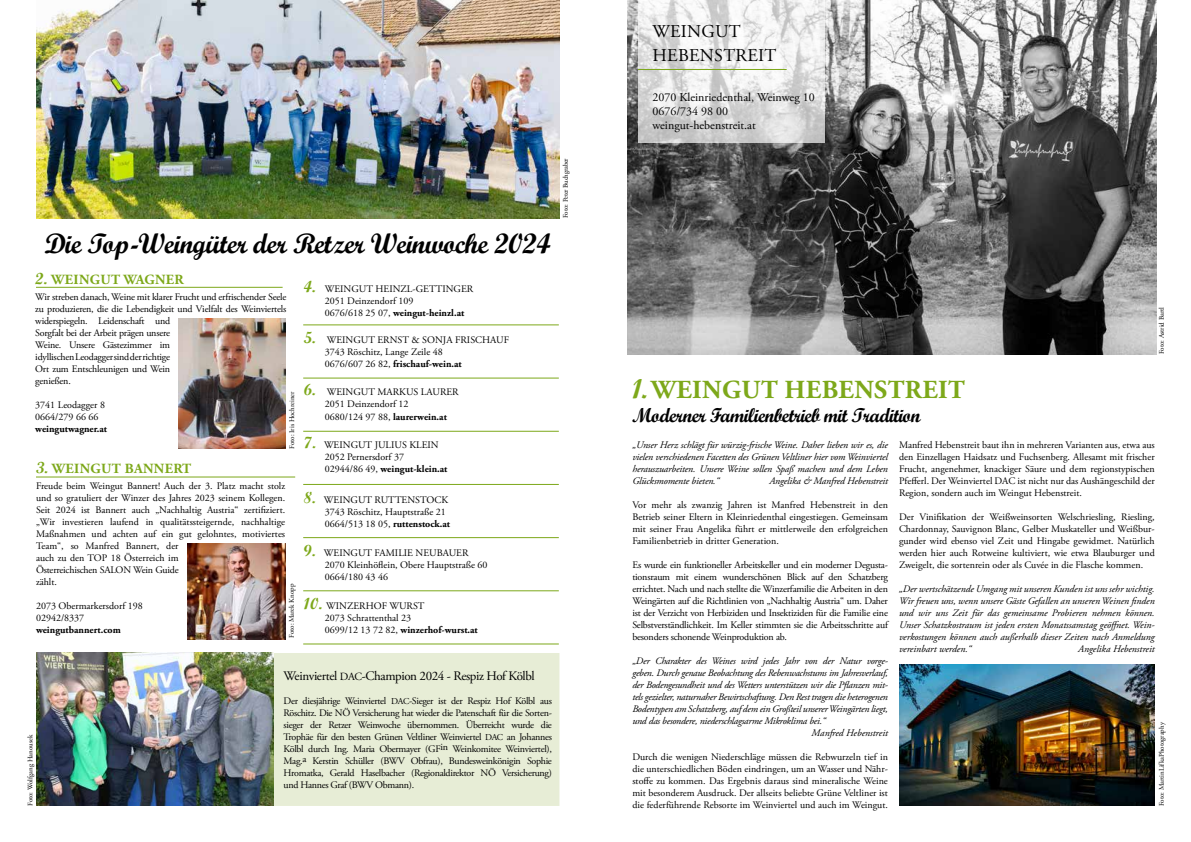
<style>
.page{position:relative;width:1191px;height:842px;background:#fff}
.page>*{position:absolute;margin:0;border:0;box-sizing:border-box;transform-origin:0 0}
.t1{font:28px "Script MT Bold";letter-spacing:-.02em;color:#000}
.t2{font:700 26px "Adobe Garamond Pro";letter-spacing:.015em;color:#7da81a}
.t3{font:20px "Script MT Bold";letter-spacing:-.03em;color:#000}
.t4{font:18px/24px "Adobe Garamond Pro";letter-spacing:.015em;color:#000}
.t5{font:700 14px "Adobe Garamond Pro";letter-spacing:.025em;color:#7da81a}
.t6{font:13px "Adobe Garamond Pro";letter-spacing:-.03em;color:#000}
.t7{font:12px/14px "Adobe Garamond Pro";color:#000}
.t8{font:10px/12px "Adobe Garamond Pro";color:#000}
.t9{font:italic 10px/12px "Adobe Garamond Pro";letter-spacing:-.02em;color:#000;text-align:justify}
.t10{font:10px/12px "Adobe Garamond Pro";letter-spacing:-.02em;color:#000}
.t11{font:italic 10px "Adobe Garamond Pro";color:#000}
.t12{font:700 10px "Adobe Garamond Pro";color:#000}
.t13{font:7px "Adobe Garamond Pro";color:#000}
.t14{font:7px "Adobe Garamond Pro";letter-spacing:-.02em;color:#000}
.s1{font-family:"Script MT Bold";font-weight:400;font-size:16px}
.s2{font-family:"Script MT Bold";font-size:16px;color:#7da81a}
.s3{font-weight:700}
.s4{font-size:11px}
.s5{font-size:9px}
.s6{font-family:"Script MT Bold";font-weight:400;font-size:27px}
</style>
<div class="page">
<img style="left:36px;top:0;width:523px;height:218px">
<div style="left:273px;top:653px;width:286px;height:153px;background:#e7edd6"></div>
<hr style="left:36px;top:477px;width:259px;height:1px;background:#7da81a">
<hr style="left:303px;top:325px;width:256px;height:1px;background:#7da81a">
<hr style="left:303px;top:378px;width:256px;height:1px;background:#7da81a">
<hr style="left:303px;top:431px;width:256px;height:1px;background:#7da81a">
<hr style="left:303px;top:484px;width:256px;height:1px;background:#7da81a">
<hr style="left:303px;top:537px;width:256px;height:1px;background:#7da81a">
<hr style="left:303px;top:590px;width:256px;height:1px;background:#7da81a">
<img style="left:179px;top:318px;width:106px;height:131px">
<img style="left:36px;top:653px;width:237px;height:153px">
<hr style="left:36px;top:287px;width:247px;height:1px;background:#7da81a">
<img style="left:187px;top:544px;width:98px;height:95px">
<hr style="left:303px;top:644px;width:256px;height:1px;background:#7da81a">
<img style="left:627px;top:0;width:529px;height:354px">
<svg style="left:638px;top:0;width:186px;height:142px"></svg>
<hr style="left:638px;top:69px;width:148px;height:1px;background:#7da81a">
<img style="left:899px;top:664px;width:256px;height:142px">
<h1 class="t1" style="left:44px;top:226px;width:508px">Die Top-Weingüter der Retzer Weinwoche 2024</h1>
<h3 class="t5" style="left:35px;top:271px;width:150px"><span class="s1">2.</span> WEINGUT WAGNER</h3>
<p class="t10" style="left:35px;top:291px;width:253px">Wir streben danach, Weine mit klarer Frucht und erfrischender Seele zu produzieren, die die Lebendigkeit und Vielfalt des Weinviertels widerspiegeln. Leidenschaft und<br>Sorgfalt bei der Arbeit prägen unsere<br>Weine. Unsere Gästezimmer im<br>idyllischen Leodagger sind der richtige<br>Ort zum Entschleunigen und Wein<br>genießen.</p>
<p class="t8" style="left:35px;top:399px;width:71px">3741 Leodagger 8<br>0664/279 66 66</p>
<p class="t12" style="left:35px;top:423px;width:73px">weingutwagner.at</p>
<p class="t8" style="left:325px;top:283px;width:150px;text-indent:-21px"><span class="s2">4.</span> WEINGUT HEINZL-GETTINGER<br>2051 Deinzendorf 109<br>0676/618 25 07, <span class="s3">weingut-heinzl.at</span></p>
<p class="t8" style="left:325px;top:334px;width:186px;text-indent:-21px"><span class="s2">5.</span> WEINGUT ERNST &amp; SONJA FRISCHAUF<br>3743 Röschitz, Lange Zeile 48<br>0676/607 26 82, <span class="s3">frischauf-wein.at</span></p>
<p class="t8" style="left:325px;top:386px;width:135px;text-indent:-21px"><span class="s2">6.</span> WEINGUT MARKUS LAURER<br>2051 Deinzendorf 12</p>
<p class="t8" style="left:325px;top:411px;width:124px">0680/124 97 88, <span class="s3">laurerwein.at</span></p>
<p class="t8" style="left:325px;top:440px;width:124px;text-indent:-21px"><span class="s2">7.</span> WEINGUT JULIUS KLEIN<br>2052 Pernersdorf 37<br>02944/86 49, <span class="s3">weingut-klein.at</span></p>
<p class="t8" style="left:325px;top:494px;width:127px;text-indent:-21px"><span class="s2">8.</span> WEINGUT RUTTENSTOCK<br>3743 Röschitz, Hauptstraße 21<br>0664/513 18 05, <span class="s3">ruttenstock.at</span></p>
<p class="t8" style="left:325px;top:547px;width:164px;text-indent:-21px"><span class="s2">9.</span> WEINGUT FAMILIE NEUBAUER<br>2070 Kleinhöflein, Obere Hauptstraße 60<br>0664/180 43 46</p>
<p class="t8" style="left:325px;top:600px;width:155px;text-indent:-21px"><span class="s2">10.</span> WINZERHOF WURST<br>2073 Schrattenthal 23<br>0699/12 13 72 82, <span class="s3">winzerhof-wurst.at</span></p>
<p class="t13" style="left:288px;top:449px;width:59px;rotate:-90deg">Foto: Iris Hochreiner</p>
<h3 class="t5" style="left:36px;top:460px;width:157px"><span class="s1">3.</span> WEINGUT BANNERT</h3>
<p class="t8" style="left:36px;top:480px;width:251px">Freude beim Weingut Bannert! Auch der 3. Platz macht stolz und so gratuliert der Winzer des Jahres 2023 seinem Kollegen.<br>Seit 2024 ist Bannert auch „Nachhaltig Austria“ zertifiziert. „Wir investieren laufend in qualitätssteigernde, nachhaltige Maßnahmen und achten auf ein gut gelohntes, motiviertes Team“, so Manfred Bannert, der<br>auch zu den TOP 18 Österreich im<br>Österreichischen SALON Wein Guide<br>zählt.</p>
<p class="t8" style="left:36px;top:600px;width:108px">2073 Obermarkersdorf 198<br>02942/8337</p>
<p class="t12" style="left:36px;top:623px;width:86px">weingutbannert.com</p>
<p class="t13" style="left:287px;top:638px;width:56px;rotate:-90deg">Foto: Marek Knopp</p>
<p class="t14" style="left:561px;top:218px;width:62px;rotate:-90deg">Foto: Peter Buchgraber</p>
<p class="t13" style="left:26px;top:806px;width:73px;rotate:-90deg">Foto: Wolfgang Hanousek</p>
<h3 class="t6" style="left:283px;top:668px;width:253px">Weinviertel <span class="s4">DAC</span>-Champion 2024 - Respiz Hof Kölbl</h3>
<p class="t8" style="left:283px;top:695px;width:270px;text-align:justify">Der diesjährige Weinviertel <span class="s5">DAC</span>-Sieger ist der Respiz Hof Kölbl aus Röschitz. Die NÖ Versicherung hat wieder die Patenschaft für die Sorten&shy;sieger der Retzer Weinwoche übernommen. Überreicht wurde die Trophäe für den besten Grünen Veltliner Weinviertel <span class="s5">DAC</span> an Johannes Kölbl durch Ing. Maria Obermayer (GFin Weinkomitee Weinviertel), Mag.a Kerstin Schüller (BWV Obfrau), Bundesweinkönigin Sophie Hromatka, Gerald Haselbacher (Regionaldirektor NÖ Versicherung) und Hannes Graf (BWV Obmann).</p>
<h3 class="t4" style="left:652px;top:20px;width:125px">WEINGUT<br>HEBENSTREIT</h3>
<p class="t7" style="left:652px;top:90px;width:164px">2070 Kleinriedenthal, Weinweg 10<br>0676/734 98 00 weingut-hebenstreit.at</p>
<h2 class="t2" style="left:632px;top:374px;width:334px"><span class="s6">1.</span> WEINGUT HEBENSTREIT</h2>
<h3 class="t3" style="left:632px;top:403px;width:290px">Moderner Familienbetrieb mit Tradition</h3>
<p class="t13" style="left:1157px;top:354px;width:49px;rotate:-90deg">Foto: Astrid Bartl</p>
<p class="t9" style="left:632px;top:439px;width:257px">„Unser Herz schlägt für würzig-frische Weine. Daher lieben wir es, die vielen verschiedenen Facetten des Grünen Veltliner hier vom Weinviertel herauszuarbeiten. Unsere Weine sollen Spaß machen und dem Leben Glücksmomente bieten.“</p>
<p class="t9" style="left:769px;top:475px;width:120px">Angelika &amp; Manfred Hebenstreit</p>
<p class="t8" style="left:632px;top:499px;width:257px;text-align:justify">Vor mehr als zwanzig Jahren ist Manfred Hebenstreit in den Betrieb seiner Eltern in Kleinriedenthal eingestiegen. Gemeinsam mit seiner Frau Angelika führt er mittlerweile den erfolgreichen Familienbetrieb in dritter Generation.</p>
<p class="t8" style="left:632px;top:559px;width:257px;text-align:justify">Es wurde ein funktioneller Arbeitskeller und ein moderner Degusta&shy;tionsraum mit einem wunderschönen Blick auf den Schatzberg errichtet. Nach und nach stellte die Winzerfamilie die Arbeiten in den Weingärten auf die Richtlinien von „Nachhaltig Austria“ um. Daher ist der Verzicht von Herbiziden und Insektiziden für die Familie eine Selbstverständlichkeit. Im Keller stimmten sie die Arbeitsschritte auf besonders schonende Weinproduktion ab.</p>
<p class="t9" style="left:632px;top:655px;width:257px">„Der Charakter des Weines wird jedes Jahr von der Natur vorge-</p>
<p class="t9" style="left:632px;top:667px;width:257px">geben. Durch genaue Beobachtung des Rebenwachstums im Jahresverlauf,</p>
<p class="t9" style="left:632px;top:679px;width:257px">der Bodengesundheit und des Wetters unterstützen wir die Pflanzen mit-</p>
<p class="t9" style="left:632px;top:691px;width:257px">tels gezielter, naturnaher Bewirtschaftung. Den Rest tragen die heterogenen</p>
<p class="t9" style="left:632px;top:703px;width:257px">Bodentypen am Schatzberg, auf dem ein Großteil unserer Weingärten liegt,</p>
<p class="t9" style="left:632px;top:715px;width:195px">und das besondere, niederschlagsarme Mikroklima bei.“</p>
<p class="t11" style="left:811px;top:726px;width:78px">Manfred Hebenstreit</p>
<p class="t8" style="left:632px;top:751px;width:257px;text-align:justify">Durch die wenigen Niederschläge müssen die Rebwurzeln tief in die unterschiedlichen Böden eindringen, um an Wasser und Nähr&shy;stoffe zu kommen. Das Ergebnis daraus sind mineralische Weine mit besonderem Ausdruck. Der allseits beliebte Grüne Veltliner ist die federführende Rebsorte im Weinviertel und auch im Weingut.</p>
<p class="t8" style="left:899px;top:439px;width:257px;text-align:justify">Manfred Hebenstreit baut ihn in mehreren Varianten aus, etwa aus den Einzellagen Haidsatz und Fuchsenberg. Allesamt mit frischer Frucht, angenehmer, knackiger Säure und dem regionstypischen Pfefferl. Der Weinviertel DAC ist nicht nur das Aushängeschild der Region, sondern auch im Weingut Hebenstreit.</p>
<p class="t8" style="left:899px;top:511px;width:257px;text-align:justify">Der Vinifikation der Weißweinsorten Welschriesling, Riesling, Chardonnay, Sauvignon Blanc, Gelber Muskateller und Weißbur&shy;gunder wird ebenso viel Zeit und Hingabe gewidmet. Natürlich werden hier auch Rotweine kultiviert, wie etwa Blauburger und Zweigelt, die sortenrein oder als Cuvée in die Flasche kommen.</p>
<p class="t9" style="left:899px;top:583px;width:257px">„Der wertschätzende Umgang mit unseren Kunden ist uns sehr wichtig.<br>Wir freuen uns, wenn unsere Gäste Gefallen an unseren Weinen finden und wir uns Zeit für das gemeinsame Probieren nehmen können.<br>Unser Schatzkostraum ist jeden ersten Monatssamstag geöffnet. Wein&shy;verkostungen können auch außerhalb dieser Zeiten nach Anmeldung vereinbart werden.“</p>
<p class="t11" style="left:1078px;top:642px;width:78px">Angelika Hebenstreit</p>
<p class="t13" style="left:1157px;top:806px;width:86px;rotate:-90deg">Foto: MartinLifkaPhotography</p>
</div>
